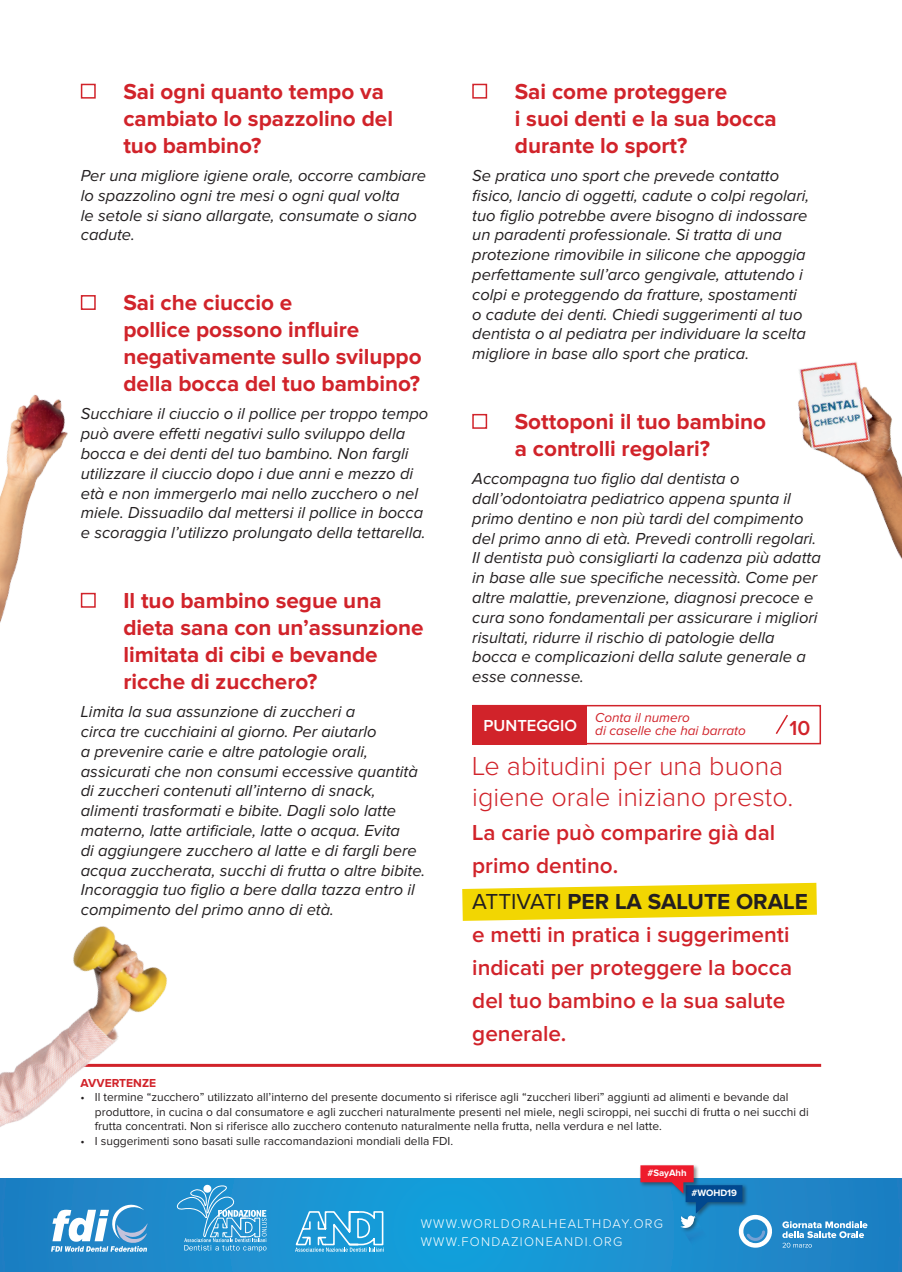
<style>
.page{position:relative;width:902px;height:1272px;background:#fff}
.page>*{position:absolute;margin:0;border:0;box-sizing:border-box;transform-origin:0 0}
.t1{font:300 27px/31.5px "Proxima Nova";color:#d1232a}
.t2{font:700 22.5px/27px "Proxima Nova";color:#d1232a}
.t3{font:600 22.5px/33px "Proxima Nova";color:#d1232a}
.t4{font:600 21px "Proxima Nova";color:#d1232a}
.t5{font:italic 16.5px/19.8px "Proxima Nova";color:#231f20}
.t6{font:600 16.5px "Proxima Nova";color:#fff}
.t7{font:italic 13.5px/13.5px "Proxima Nova";color:#d1232a}
.t8{font:300 13.05px/17.9px "Proxima Nova";letter-spacing:.1em;color:#fff}
.t9{font:12px/14.4px "Proxima Nova";color:#231f20}
.t10{font:700 12px "Proxima Nova";color:#d1232a}
.t11{font:700 9.6px "Proxima Nova";color:#fff}
.s1{font-weight:400;color:#231f20}
.s2{font-weight:700;color:#231f20}
</style>
<div class="page">
<svg style="left:462px;top:882px;width:354px;height:38px;background:#f4dc2b"></svg>
<div style="left:81px;top:84px;width:15px;height:15px;border:2px solid #d1232a"></div>
<div style="left:81px;top:295px;width:15px;height:15px;border:2px solid #d1232a"></div>
<div style="left:81px;top:593px;width:15px;height:14px;border:2px solid #d1232a"></div>
<div style="left:472px;top:84px;width:15px;height:15px;border:2px solid #d1232a"></div>
<div style="left:472px;top:414px;width:15px;height:15px;border:2px solid #d1232a"></div>
<hr style="left:81px;top:1063px;width:740px;height:3px;background:#d1232a">
<img style="left:0;top:394px;width:82px;height:229px">
<img style="left:0;top:926px;width:190px;height:201px">
<img style="left:798px;top:362px;width:103px;height:196px">
<svg style="left:472px;top:704px;width:349px;height:41px"></svg>
<svg style="left:0;top:1178px;width:901px;height:93px;background:#1a8fcf"></svg>
<div style="left:639px;top:1163px;width:59px;height:35px;background:#f9f9f9"></div>
<svg style="left:51px;top:1204px;width:96px;height:47px"></svg>
<svg style="left:176px;top:1184px;width:91px;height:67px;background:#45a1d6"></svg>
<svg style="left:294px;top:1210px;width:90px;height:41px;background:#4baede"></svg>
<svg style="left:640px;top:1165px;width:133px;height:82px;background:#4e8abc"></svg>
<svg style="left:782px;top:1221px;width:85px;height:26px;background:#5aa3d4"></svg>
<h2 class="t2" style="left:123px;top:79px;width:271px">Sai ogni quanto tempo va cambiato lo spazzolino del tuo bambino?</h2>
<p class="t5" style="left:81px;top:166px;width:347px">Per una migliore igiene orale, occorre cambiare lo spazzolino ogni tre mesi o ogni qual volta<br>le setole si siano allargate, consumate o siano cadute.</p>
<h2 class="t2" style="left:123px;top:290px;width:300px">Sai che ciuccio e<br>pollice possono influire negativamente sullo sviluppo della bocca del tuo bambino?</h2>
<p class="t5" style="left:81px;top:404px;width:349px">Succhiare il ciuccio o il pollice per troppo tempo può avere effetti negativi sullo sviluppo della bocca e dei denti del tuo bambino. Non fargli utilizzare il ciuccio dopo i due anni e mezzo di età e non immergerlo mai nello zucchero o nel miele. Dissuadilo dal mettersi il pollice in bocca e scoraggia l’utilizzo prolungato della tettarella.</p>
<h2 class="t2" style="left:123px;top:587px;width:301px">Il tuo bambino segue una dieta sana con un’assunzione limitata di cibi e bevande ricche di zucchero?</h2>
<p class="t5" style="left:81px;top:702px;width:346px">Limita la sua assunzione di zuccheri a<br>circa tre cucchiaini al giorno. Per aiutarlo<br>a prevenire carie e altre patologie orali, assicurati che non consumi eccessive quantità di zuccheri contenuti all’interno di snack, alimenti trasformati e bibite. Dagli solo latte materno, latte artificiale, latte o acqua. Evita<br>di aggiungere zucchero al latte e di fargli bere acqua zuccherata, succhi di frutta o altre bibite.<br>Incoraggia tuo figlio a bere dalla tazza entro il compimento del primo anno di età.</p>
<h2 class="t2" style="left:514px;top:79px;width:263px">Sai come proteggere<br>i suoi denti e la sua bocca durante lo sport?</h2>
<p class="t5" style="left:472px;top:166px;width:338px">Se pratica uno sport che prevede contatto fisico, lancio di oggetti, cadute o colpi regolari, tuo figlio potrebbe avere bisogno di indossare un paradenti professionale. Si tratta di una protezione rimovibile in silicone che appoggia perfettamente sull’arco gengivale, attutendo i colpi e proteggendo da fratture, spostamenti o cadute dei denti. Chiedi suggerimenti al tuo dentista o al pediatra per individuare la scelta migliore in base allo sport che pratica.</p>
<h2 class="t2" style="left:514px;top:409px;width:253px">Sottoponi il tuo bambino a controlli regolari?</h2>
<p class="t5" style="left:472px;top:469px;width:350px">Accompagna tuo figlio dal dentista o dall’odontoiatra pediatrico appena spunta il primo dentino e non più tardi del compimento del primo anno di età. Prevedi controlli regolari.<br>Il dentista può consigliarti la cadenza più adatta in base alle sue specifiche necessità. Come per altre malattie, prevenzione, diagnosi precoce e cura sono fondamentali per assicurare i migliori risultati, ridurre il rischio di patologie della bocca e complicazioni della salute generale a esse connesse.</p>
<p class="t7" style="left:595px;top:711px;width:152px">Conta il numero<br>di caselle che hai barrato</p>
<p class="t6" style="left:483px;top:718px;width:95px">PUNTEGGIO</p>
<p class="t4" style="left:789px;top:718px;width:22px">10</p>
<h1 class="t1" style="left:472px;top:751px;width:322px">Le abitudini per una buona igiene orale iniziano presto.</h1>
<h2 class="t3" style="left:472px;top:816px;width:304px">La carie può comparire già dal primo dentino.</h2>
<h2 class="t3" style="left:472px;top:885px;width:337px"><span class="s1">ATTIVATI</span> <span class="s2">PER LA SALUTE ORALE </span>e metti in pratica i suggerimenti indicati per proteggere la bocca del tuo bambino e la sua salute generale.</h2>
<p class="t10" style="left:81px;top:1077px;width:77px">AVVERTENZE</p>
<p class="t9" style="left:95px;top:1090px;width:715px;text-indent:-14px">• Il termine “zucchero” utilizzato all’interno del presente documento si riferisce agli “zuccheri liberi” aggiunti ad alimenti e bevande dal produttore, in cucina o dal consumatore e agli zuccheri naturalmente presenti nel miele, negli sciroppi, nei succhi di frutta o nei succhi di frutta concentrati. Non si riferisce allo zucchero contenuto naturalmente nella frutta, nella verdura e nel latte.</p>
<p class="t9" style="left:81px;top:1133px;width:374px">• I suggerimenti sono basati sulle raccomandazioni mondiali della FDI.</p>
<p class="t11" style="left:647px;top:1168px;width:41px">#SayAhh</p>
<p class="t8" style="left:420px;top:1214px;width:244px">WWW.WORLDORALHEALTHDAY.ORG<br>WWW.FONDAZIONEANDI.ORG</p>
<p class="t11" style="left:691px;top:1188px;width:47px">#WOHD19</p>
</div>
